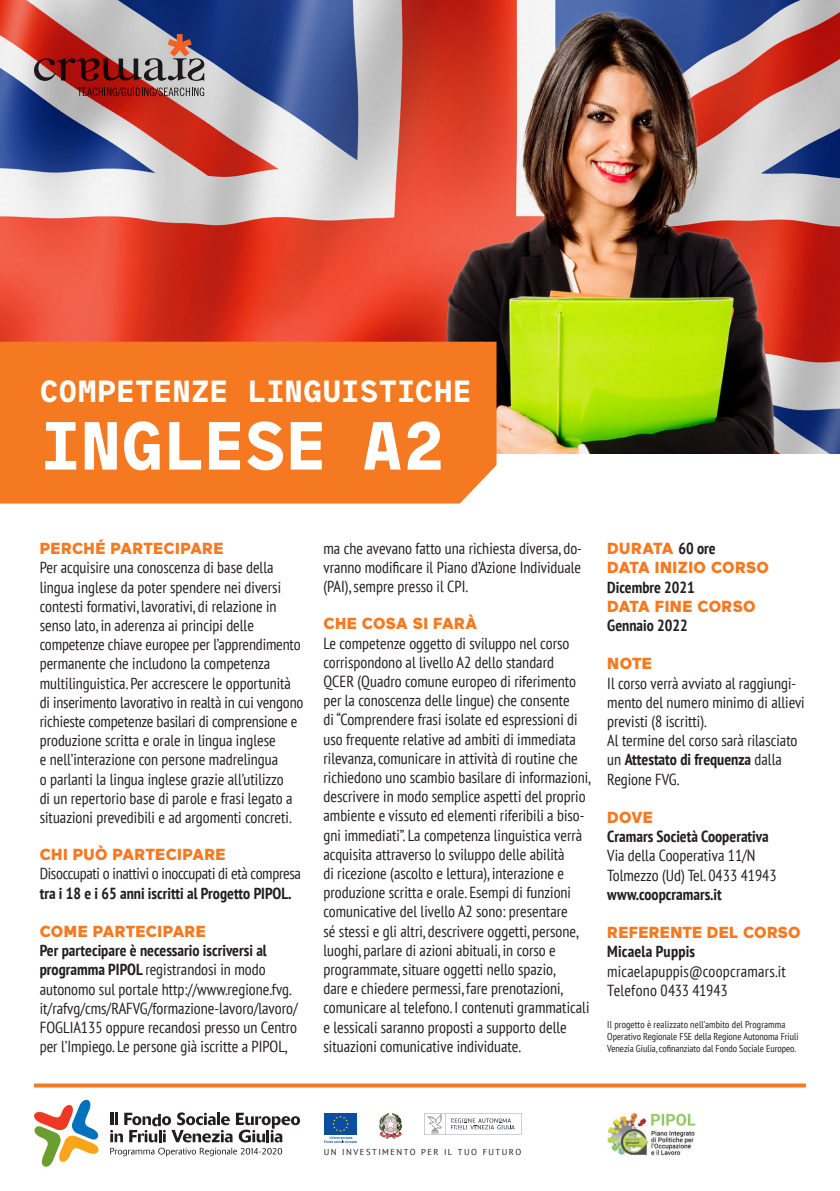
<style>
.page{position:relative;width:840px;height:1191px;background:#fff}
.page>*{position:absolute;margin:0;border:0;box-sizing:border-box;transform-origin:0 0}
.Titolo_corsi{font:700 67.8px "Maax Mono";letter-spacing:-.015em;color:#fff}
.Titolo_corsi-2{font:700 30.6px "Maax Mono";letter-spacing:-.01em;color:#fff}
.Testo_A{font:condensed 16px/19.2px "PT Sans";color:#231f20}
.Titoletti_A{font:900 16px/19.2px "Maax";letter-spacing:.015em;color:#f47921}
.Testo_A-2{font:condensed 16px/19.2px "PT Sans";letter-spacing:-.02em;color:#231f20}
.Testo_A-3{font:700 condensed 16px "PT Sans";color:#231f20}
.Testo_A-4{font:900 16px "Maax";color:#f47921}
.Testo_A-5{font:condensed 10px/12px "PT Sans";color:#231f20}
.t1{font:8.6px "PT Sans";letter-spacing:.165em;color:#231f20}
.s1{font-family:"Maax";font-weight:900;font-stretch:normal;color:#f47921}
.s2{font-weight:700}
.s3{font-family:"PT Sans";font-weight:700;font-stretch:condensed;color:#231f20}
</style>
<div class="page">
<img style="left:607px;top:1087px;width:104px;height:69px">
<img style="left:0;top:0;width:839px;height:454px">
<svg style="left:34px;top:1083px;width:771px;height:4px;background:#f5893d"></svg>
<svg style="left:34px;top:34px;width:170px;height:47px;background:#9e6462"></svg>
<svg style="left:77px;top:87px;width:127px;height:9px"></svg>
<div style="left:0;top:342px;width:496px;height:161px;background:#f47921"></div>
<svg style="left:34px;top:1099px;width:65px;height:68px"></svg>
<svg style="left:110px;top:1112px;width:190px;height:44px"></svg>
<div style="left:324px;top:1113px;width:32px;height:21px;background:#0d4da1"></div>
<svg style="left:324px;top:1115px;width:33px;height:28px"></svg>
<svg style="left:424px;top:1113px;width:97px;height:21px"></svg>
<svg style="left:379px;top:1113px;width:23px;height:26px"></svg>
<p class="Titolo_corsi-2" style="left:40px;top:373px;width:433px">COMPETENZE LINGUISTICHE</p>
<p class="Titolo_corsi" style="left:40px;top:407px;width:406px">INGLESE A2</p>
<p class="Testo_A" style="left:40px;top:538px;width:265px"><span class="s1">PERCHÉ PARTECIPARE<br></span>Per acquisire una conoscenza di base della lingua inglese da poter spendere nei diversi contesti formativi, lavorativi, di relazione in senso lato, in aderenza ai principi delle competenze chiave europee per l’apprendimento permanente che includono la competenza multilinguistica. Per accrescere le opportunità di inserimento lavorativo in realtà in cui vengono richieste competenze basilari di comprensione e produzione scritta e orale in lingua inglese<br>e nell’interazione con persone madrelingua<br>o parlanti la lingua inglese grazie all’utilizzo<br>di un repertorio base di parole e frasi legato a situazioni prevedibili e ad argomenti concreti.</p>
<p class="Testo_A-2" style="left:40px;top:844px;width:262px"><span class="s1">CHI PUÒ PARTECIPARE<br></span>Disoccupati o inattivi o inoccupati di età compresa <span class="s2">tra i 18 e i 65 anni iscritti al Progetto PIPOL.</span></p>
<p class="Titoletti_A" style="left:40px;top:922px;width:168px">COME PARTECIPARE</p>
<p class="Testo_A" style="left:40px;top:940px;width:259px"><span class="s2">Per partecipare è necessario iscriversi al programma PIPOL</span> registrandosi in modo autonomo sul portale http://www.regione.fvg. it/rafvg/cms/RAFVG/formazione-lavoro/lavoro/ FOGLIA135 oppure recandosi presso un Centro per l’Impiego. Le persone già iscritte a PIPOL,</p>
<p class="Testo_A" style="left:323px;top:538px;width:260px;text-align:justify">ma che avevano fatto una richiesta diversa, do&shy;vranno modificare il Piano d’Azione Individuale (PAI), sempre presso il CPI.</p>
<p class="Titoletti_A" style="left:323px;top:614px;width:155px">CHE COSA SI FARÀ</p>
<p class="Testo_A" style="left:323px;top:633px;width:269px">Le competenze oggetto di sviluppo nel corso corrispondono al livello A2 dello standard<br>QCER (Quadro comune europeo di riferimento per la conoscenza delle lingue) che consente<br>di “Comprendere frasi isolate ed espressioni di uso frequente relative ad ambiti di immediata rilevanza, comunicare in attività di routine che richiedono uno scambio basilare di informazioni, descrivere in modo semplice aspetti del proprio ambiente e vissuto ed elementi riferibili a biso&shy;gni immediati”. La competenza linguistica verrà acquisita attraverso lo sviluppo delle abilità<br>di ricezione (ascolto e lettura), interazione e produzione scritta e orale. Esempi di funzioni comunicative del livello A2 sono: presentare<br>sé stessi e gli altri, descrivere oggetti, persone, luoghi, parlare di azioni abituali, in corso e programmate, situare oggetti nello spazio,<br>dare e chiedere permessi, fare prenotazioni, comunicare al telefono. I contenuti grammaticali e lessicali saranno proposti a supporto delle situazioni comunicative individuate.</p>
<p class="Titoletti_A" style="left:607px;top:539px;width:110px">DURATA <span class="s3">60 ore</span></p>
<p class="Titoletti_A" style="left:607px;top:558px;width:163px">DATA INIZIO CORSO<br><span class="s3">Dicembre 2021</span></p>
<p class="Titoletti_A" style="left:607px;top:596px;width:150px">DATA FINE CORSO<br><span class="s3">Gennaio 2022</span></p>
<p class="Testo_A-4" style="left:607px;top:655px;width:46px">NOTE</p>
<p class="Testo_A" style="left:607px;top:673px;width:199px">Il corso verrà avviato al raggiungi&shy;mento del numero minimo di allievi previsti (8 iscritti).</p>
<p class="Testo_A" style="left:607px;top:730px;width:192px">Al termine del corso sarà rilasciato un <span class="s2">Attestato di frequenza</span> dalla<br>Regione FVG.</p>
<p class="Titoletti_A" style="left:607px;top:808px;width:47px">DOVE</p>
<p class="Testo_A-3" style="left:607px;top:826px;width:163px">Cramars Società Cooperativa</p>
<p class="Testo_A" style="left:607px;top:846px;width:171px">Via della Cooperativa 11/N<br>Tolmezzo (Ud) Tel. 0433 41943 <span class="s2">www.coopcramars.it</span></p>
<p class="Titoletti_A" style="left:607px;top:923px;width:195px">REFERENTE DEL CORSO</p>
<p class="Testo_A" style="left:607px;top:942px;width:180px"><span class="s2">Micaela Puppis </span>micaelapuppis@coopcramars.it</p>
<p class="Testo_A" style="left:607px;top:980px;width:122px">Telefono 0433 41943</p>
<p class="Testo_A-5" style="left:607px;top:1018px;width:193px">Il progetto è realizzato nell’ambito del Programma<br>Operativo Regionale FSE della Regione Autonoma Friuli<br>Venezia Giulia, cofinanziato dal Fondo Sociale Europeo.</p>
<p class="t1" style="left:323px;top:1146px;width:199px">UN INVESTIMENTO PER IL TUO FUTURO</p>
</div>
